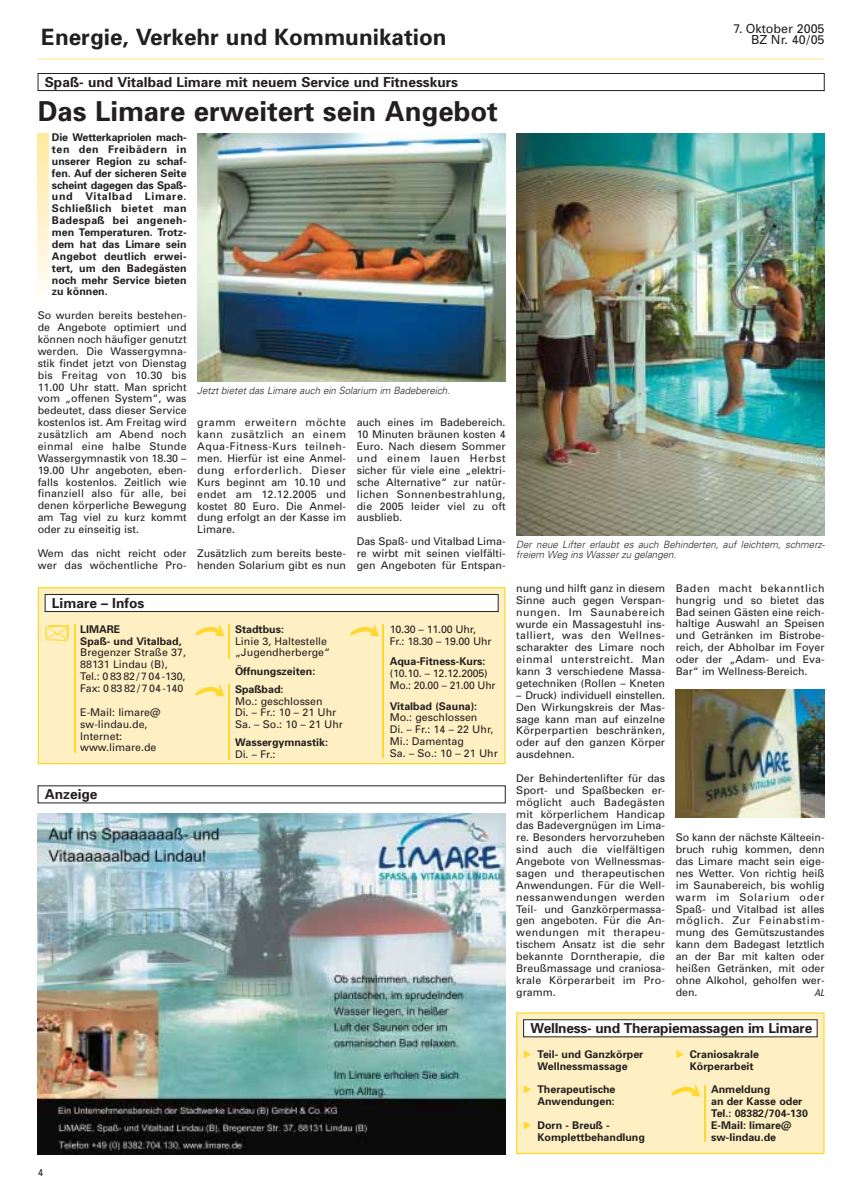
<style>
.page{position:relative;width:864px;height:1204px;background:#fff}
.page>*{position:absolute;margin:0;border:0;box-sizing:border-box;transform-origin:0 0}
.t1{font:700 27.5px "Univers";color:#231f20}
.t2{font:700 22.5px "Univers";color:#231f20}
.t3{font:700 13.75px "Univers";color:#231f20}
.t4{font:12.5px "Univers";color:#231f20}
.t5{font:10.62px/11.9px "Univers";color:#231f20;text-align:justify}
.t6{font:700 10.62px/11.9px "Univers";color:#231f20}
.t7{font:italic 300 10px/10px "Univers";color:#231f20}
.t8{font:10px "Univers";color:#231f20}
.t9{font:italic condensed 9.38px "Univers";color:#231f20}
.s1{font-family:"European Pi Three";font-weight:400;color:#ffd82f}
</style>
<div class="page">
<div style="left:38px;top:73px;width:786px;height:18px;border:1px solid #231f20"></div>
<svg style="left:38px;top:133px;width:10px;height:160px;background:#fff2c9"></svg>
<hr style="left:38px;top:58px;width:786px;height:2px;background:#ffe99e">
<div style="left:517px;top:1013px;width:307px;height:140px;background:#fff0c3"></div>
<div style="left:516px;top:1012px;width:308px;height:142px;border:1px solid #ffd82f"></div>
<div style="left:523px;top:1020px;width:294px;height:17px;background:#fff"></div>
<div style="left:523px;top:1019px;width:294px;height:18px;border:1px solid #231f20"></div>
<div style="left:38px;top:588px;width:467px;height:175px;background:#fff0c3"></div>
<div style="left:38px;top:587px;width:467px;height:177px;border:1px solid #ffd82f"></div>
<div style="left:45px;top:594px;width:453px;height:17px;background:#fff"></div>
<div style="left:45px;top:594px;width:453px;height:18px;border:1px solid #231f20"></div>
<hr style="left:228px;top:624px;width:2px;height:34px;background:#ffd82f">
<hr style="left:74px;top:624px;width:2px;height:129px;background:#ffd82f">
<hr style="left:228px;top:684px;width:2px;height:75px;background:#ffd82f">
<hr style="left:382px;top:624px;width:2px;height:133px;background:#ffd82f">
<hr style="left:704px;top:1085px;width:2px;height:56px;background:#ffd82f">
<img style="left:197px;top:133px;width:308px;height:248px">
<img style="left:38px;top:814px;width:467px;height:340px">
<img style="left:516px;top:133px;width:308px;height:403px">
<img style="left:676px;top:690px;width:148px;height:127px">
<p class="t4" style="left:733px;top:24px;width:92px">7. Oktober 2005</p>
<h2 class="t2" style="left:41px;top:29px;width:407px">Energie, Verkehr und Kommunikation</h2>
<p class="t4" style="left:751px;top:35px;width:75px">BZ Nr. 40/05</p>
<p class="t3" style="left:45px;top:77px;width:415px">Spaß- und Vitalbad Limare mit neuem Service und Fitnesskurs</p>
<h1 class="t1" style="left:38px;top:102px;width:462px">Das Limare erweitert sein Angebot</h1>
<p class="t6" style="left:52px;top:132px;width:136px;text-align:justify">Die Wetterkapriolen mach&shy;ten den Freibädern in unserer Region zu schaf&shy;fen. Auf der sicheren Seite scheint dagegen das Spaß&shy;und Vitalbad Limare.<br>Schließlich bietet man Badespaß bei angeneh&shy;men Temperaturen. Trotz&shy;dem hat das Limare sein Angebot deutlich erwei&shy;tert, um den Badegästen noch mehr Service bieten zu können.</p>
<p class="t5" style="left:38px;top:310px;width:150px">So wurden bereits bestehen&shy;de Angebote optimiert und können noch häufiger genutzt werden. Die Wassergymna&shy;stik findet jetzt von Dienstag bis Freitag von 10.30 bis 11.00 Uhr statt. Man spricht vom „offenen System“, was bedeutet, dass dieser Service kostenlos ist. Am Freitag wird zusätzlich am Abend noch einmal eine halbe Stunde Wassergymnastik von 18.30 – 19.00 Uhr angeboten, eben&shy;falls kostenlos. Zeitlich wie finanziell also für alle, bei denen körperliche Bewegung am Tag viel zu kurz kommt oder zu einseitig ist.</p>
<p class="t5" style="left:38px;top:548px;width:150px">Wem das nicht reicht oder wer das wöchentliche Pro-</p>
<p class="t3" style="left:52px;top:598px;width:94px">Limare – Infos</p>
<p class="t6" style="left:80px;top:624px;width:103px">LIMARE<br>Spaß- und Vitalbad,</p>
<p class="t5" style="left:80px;top:648px;width:107px;text-align:left">Bregenzer Straße 37,<br>88131 Lindau (B),<br>Tel.: 0 83 82 / 7 04 -130,<br>Fax: 0 83 82 / 7 04 -140</p>
<p class="t5" style="left:80px;top:707px;width:82px;text-align:left">E-Mail: limare@ sw-lindau.de,<br>Internet: www.limare.de</p>
<p class="t7" style="left:197px;top:386px;width:254px">Jetzt bietet das Limare auch ein Solarium im Badebereich.</p>
<p class="t5" style="left:197px;top:418px;width:150px">gramm erweitern möchte kann zusätzlich an einem Aqua-Fitness-Kurs teilneh&shy;men. Hierfür ist eine Anmel&shy;dung erforderlich. Dieser Kurs beginnt am 10.10 und endet am 12.12.2005 und kostet 80 Euro. Die Anmel&shy;dung erfolgt an der Kasse im Limare.</p>
<p class="t5" style="left:197px;top:548px;width:150px">Zusätzlich zum bereits beste&shy;henden Solarium gibt es nun</p>
<p class="t5" style="left:357px;top:418px;width:150px">auch eines im Badebereich.<br>10 Minuten bräunen kosten 4<br>Euro. Nach diesem Sommer und einem lauen Herbst sicher für viele eine „elektri&shy;sche Alternative“ zur natür&shy;lichen Sonnenbestrahlung, die 2005 leider viel zu oft ausblieb.</p>
<p class="t5" style="left:357px;top:536px;width:150px">Das Spaß- und Vitalbad Lima&shy;re wirbt mit seinen vielfälti&shy;gen Angeboten für Entspan-</p>
<p class="t6" style="left:235px;top:624px;width:50px">Stadtbus:</p>
<p class="t5" style="left:235px;top:636px;width:97px">Linie 3, Haltestelle „Jugendherberge“</p>
<p class="t6" style="left:235px;top:663px;width:82px;line-height:18.1px">Öffnungszeiten:<br>Spaßbad:</p>
<p class="t5" style="left:235px;top:696px;width:110px;text-align:left">Mo.: geschlossen<br>Di. – Fr.: 10 – 21 Uhr<br>Sa. – So.: 10 – 21 Uhr</p>
<p class="t6" style="left:235px;top:738px;width:95px">Wassergymnastik:</p>
<p class="t5" style="left:235px;top:749px;width:42px">Di. – Fr.:</p>
<p class="t5" style="left:390px;top:624px;width:103px">10.30 – 11.00 Uhr,<br>Fr.: 18.30 – 19.00 Uhr</p>
<p class="t6" style="left:390px;top:656px;width:97px">Aqua-Fitness-Kurs:</p>
<p class="t5" style="left:390px;top:668px;width:107px">(10.10. – 12.12.2005)<br>Mo.: 20.00 – 21.00 Uhr</p>
<p class="t6" style="left:390px;top:701px;width:89px">Vitalbad (Sauna):</p>
<p class="t5" style="left:390px;top:713px;width:110px;text-align:left">Mo.: geschlossen<br>Di. – Fr.: 14 – 22 Uhr,<br>Mi.: Damentag<br>Sa. – So.: 10 – 21 Uhr</p>
<p class="t3" style="left:45px;top:789px;width:54px">Anzeige</p>
<p class="t8" style="left:38px;top:1168px;width:7px">4</p>
<p class="t7" style="left:516px;top:540px;width:310px">Der neue Lifter erlaubt es auch Behinderten, auf leichtem, schmerz&shy;freiem Weg ins Wasser zu gelangen.</p>
<p class="t5" style="left:516px;top:583px;width:150px">nung und hilft ganz in diesem Sinne auch gegen Verspan&shy;nungen. Im Saunabereich wurde ein Massagestuhl ins&shy;talliert, was den Wellnes&shy;scharakter des Limare noch einmal unterstreicht. Man kann 3 verschiedene Massa&shy;getechniken (Rollen – Kneten</p>
<p class="t5" style="left:516px;top:690px;width:150px">– Druck) individuell einstellen.<br>Den Wirkungskreis der Mas&shy;sage kann man auf einzelne Körperpartien beschränken, oder auf den ganzen Körper ausdehnen.</p>
<p class="t5" style="left:516px;top:773px;width:150px">Der Behindertenlifter für das Sport- und Spaßbecken er&shy;möglicht auch Badegästen mit körperlichem Handicap das Badevergnügen im Lima&shy;re. Besonders hervorzuheben sind auch die vielfältigen Angebote von Wellnessmas&shy;sagen und therapeutischen Anwendungen. Für die Well&shy;nessanwendungen werden Teil- und Ganzkörpermassa&shy;gen angeboten. Für die An&shy;wendungen mit therapeu&shy;tischem Ansatz ist die sehr bekannte Dorntherapie, die Breußmassage und craniosa&shy;krale Körperarbeit im Pro&shy;gramm.</p>
<p class="t5" style="left:676px;top:583px;width:150px">Baden macht bekanntlich hungrig und so bietet das Bad seinen Gästen eine reich&shy;haltige Auswahl an Speisen und Getränken im Bistrobe&shy;reich, der Abholbar im Foyer oder der „Adam- und Eva-Bar“ im Wellness-Bereich.</p>
<p class="t5" style="left:676px;top:832px;width:150px">So kann der nächste Kälteein&shy;bruch ruhig kommen, denn das Limare macht sein eige&shy;nes Wetter. Von richtig heiß im Saunabereich, bis wohlig warm im Solarium oder Spaß- und Vitalbad ist alles möglich. Zur Feinabstim&shy;mung des Gemütszustandes kann dem Badegast letztlich an der Bar mit kalten oder heißen Getränken, mit oder ohne Alkohol, geholfen wer&shy;den.</p>
<p class="t9" style="left:814px;top:989px;width:11px">AL</p>
<p class="t3" style="left:530px;top:1023px;width:283px">Wellness- und Therapiemassagen im Limare</p>
<p class="t6" style="left:523px;top:1049px;width:122px;text-align:center"><span class="s1">-</span> Teil- und Ganzkörper<br>Wellnessmassage</p>
<p class="t6" style="left:523px;top:1084px;width:94px;text-align:right"><span class="s1">-</span> Therapeutische<br>Anwendungen:</p>
<p class="t6" style="left:537px;top:1120px;width:109px;text-indent:-14px"><span class="s1">-</span> Dorn - Breuß -<br>Komplettbehandlung</p>
<p class="t6" style="left:690px;top:1049px;width:71px;text-indent:-14px"><span class="s1">-</span> Craniosakrale<br>Körperarbeit</p>
<p class="t6" style="left:711px;top:1084px;width:98px">Anmeldung<br>an der Kasse oder<br>Tel.: 08382/704-130<br>E-Mail: limare@ sw-lindau.de</p>
</div>
